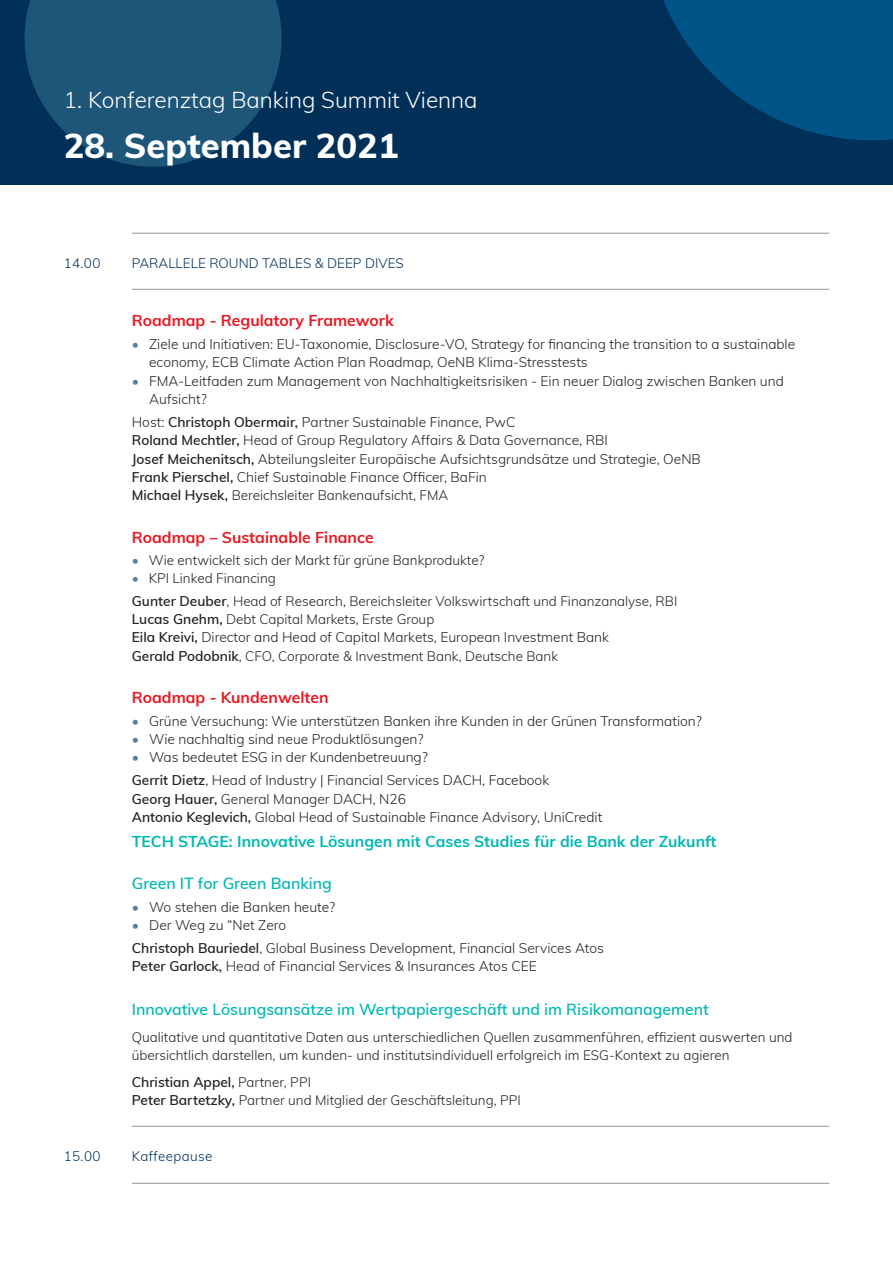
<style>
.page{position:relative;width:893px;height:1263px;background:#fff}
.page>*{position:absolute;margin:0;border:0;box-sizing:border-box;transform-origin:0 0}
.SeitenHead_Muli_34_p{font:800 34.5px "Muli";color:#fff}
.SeitenHead_Muli_34_p-2{font:300 22.5px "Muli";color:#fff}
.t1{font:600 15.75px "Muli";color:#00b8b4}
.t2{font:700 15.75px "Muli";color:#e51a23}
.t3{font:700 15.75px "Muli";color:#00b8b4}
.t4{font:300 13.8px/18.3px "Muli";color:#231f20}
.t5{font:600 13.8px "Muli";color:#231f20}
.t6{font:300 13.5px/18.3px "Muli";color:#231f20}
.t7{font:300 13.5px "Muli";color:#003058}
.t8{font:300 13.5px "Muli";letter-spacing:.025em;color:#003058}
.s1{color:#577ea0}
.s2{font-weight:600}
.s3{font-weight:600;font-size:13.8px}
.s4{font-weight:300;font-size:13.5px}
</style>
<div class="page">
<div style="left:0;top:0;width:893px;height:185px;background:#003058"></div>
<svg style="left:24px;top:0;width:258px;height:167px;fill:#1e567a"></svg>
<svg style="left:663px;top:0;width:230px;height:141px;fill:#005487"></svg>
<hr style="left:132px;top:233px;width:697px;height:1px;background:#939598">
<hr style="left:132px;top:289px;width:697px;height:1px;background:#939598">
<hr style="left:132px;top:1126px;width:697px;height:1px;background:#939598">
<hr style="left:132px;top:1183px;width:697px;height:1px;background:#939598">
<p class="SeitenHead_Muli_34_p-2" style="left:64px;top:83px;width:415px">1. Konferenztag Banking Summit Vienna</p>
<p class="SeitenHead_Muli_34_p" style="left:64px;top:120px;width:336px">28. September 2021</p>
<p class="t7" style="left:64px;top:253px;width:38px">14.00</p>
<p class="t7" style="left:132px;top:253px;width:273px">PARALLELE ROUND TABLES &amp; DEEP DIVES</p>
<p class="t2" style="left:132px;top:309px;width:263px">Roadmap - Regulatory Framework</p>
<p class="t4" style="left:149px;top:334px;width:648px;text-indent:-17px"><span class="s1">•</span> Ziele und Initiativen: EU-Taxonomie, Disclosure-VO, Strategy for financing the transition to a sustainable economy, ECB Climate Action Plan Roadmap, OeNB Klima-Stresstests</p>
<p class="t4" style="left:149px;top:371px;width:636px;text-indent:-17px"><span class="s1">•</span> FMA-Leitfaden zum Management von Nachhaltigkeitsrisiken - Ein neuer Dialog zwischen Banken und<br>Aufsicht?</p>
<p class="t4" style="left:132px;top:412px;width:570px">Host: <span class="s2">Christoph Obermair,</span> Partner Sustainable Finance, PwC<br><span class="s2">Roland Mechtler,</span> Head of Group Regulatory Affairs &amp; Data Governance, RBI<br><span class="s2">Josef Meichenitsch,</span> Abteilungsleiter Europäische Aufsichtsgrundsätze und Strategie, OeNB <span class="s2">Frank Pierschel,</span> Chief Sustainable Finance Officer, BaFin</p>
<p class="t6" style="left:132px;top:486px;width:318px"><span class="s3">Michael Hysek,</span> Bereichsleiter Bankenaufsicht, FMA</p>
<p class="t2" style="left:132px;top:525px;width:243px">Roadmap – Sustainable Finance</p>
<p class="t6" style="left:132px;top:550px;width:354px"><span class="s1">•</span> Wie entwickelt sich der Markt für grüne Bankprodukte?</p>
<p class="t6" style="left:132px;top:568px;width:146px"><span class="s1">•</span> KPI Linked Financing</p>
<p class="t6" style="left:132px;top:591px;width:547px"><span class="s3">Gunter Deuber</span>, Head of Research, Bereichsleiter Volkswirtschaft und Finanzanalyse, RBI<br><span class="s3">Lucas Gnehm,</span> Debt Capital Markets, Erste Group</p>
<p class="t4" style="left:132px;top:628px;width:479px"><span class="s2">Eila Kreivi,</span> Director and Head of Capital Markets, European Investment Bank</p>
<p class="t6" style="left:132px;top:646px;width:428px"><span class="s3">Gerald Podobnik</span>, CFO, Corporate &amp; Investment Bank, Deutsche Bank</p>
<p class="t2" style="left:132px;top:686px;width:198px">Roadmap - Kundenwelten</p>
<p class="t4" style="left:132px;top:711px;width:571px"><span class="s1">•</span> Grüne Versuchung: Wie unterstützen Banken ihre Kunden in der Grünen Transformation?</p>
<p class="t4" style="left:132px;top:729px;width:293px"><span class="s1">•</span> Wie nachhaltig sind neue Produktlösungen?</p>
<p class="t4" style="left:132px;top:748px;width:297px"><span class="s1">•</span> Was bedeutet ESG in der Kundenbetreuung?</p>
<p class="t4" style="left:132px;top:770px;width:472px"><span class="s2">Gerrit Dietz</span>, Head of Industry | Financial Services DACH, Facebook<br><span class="s2">Georg Hauer,</span> General Manager DACH, N26<br><span class="s2">Antonio Keglevich,</span> Global Head of Sustainable Finance Advisory, UniCredit</p>
<p class="t3" style="left:132px;top:830px;width:586px">TECH STAGE: Innovative Lösungen mit Cases Studies für die Bank der Zukunft</p>
<p class="t1" style="left:132px;top:872px;width:201px">Green IT for Green Banking</p>
<p class="t4" style="left:132px;top:897px;width:205px"><span class="s1">•</span> Wo stehen die Banken heute?</p>
<p class="t4" style="left:132px;top:915px;width:156px"><span class="s1">•</span> Der Weg zu “Net Zero</p>
<p class="t4" style="left:132px;top:938px;width:474px"><span class="s2">Christoph Bauriedel</span>, Global Business Development, Financial Services Atos<br><span class="s2">Peter Garlock,</span> Head of Financial Services &amp; Insurances Atos CEE</p>
<p class="t1" style="left:132px;top:998px;width:578px">Innovative Lösungsansätze im Wertpapiergeschäft und im Risikomanagement</p>
<p class="t6" style="left:132px;top:1027px;width:662px">Qualitative und quantitative Daten aus unterschiedlichen Quellen zusammenführen, effizient auswerten und übersichtlich darstellen, um kunden- und institutsindividuell erfolgreich im ESG-Kontext zu agieren</p>
<p class="t5" style="left:132px;top:1071px;width:181px">Christian Appel, <span class="s4">Partner, PPI</span></p>
<p class="t6" style="left:132px;top:1090px;width:391px"><span class="s3">Peter Bartetzky,</span> Partner und Mitglied der Geschäftsleitung, PPI</p>
<p class="t7" style="left:64px;top:1146px;width:38px">15.00</p>
<p class="t8" style="left:132px;top:1146px;width:82px">Kaffeepause</p>
</div>
